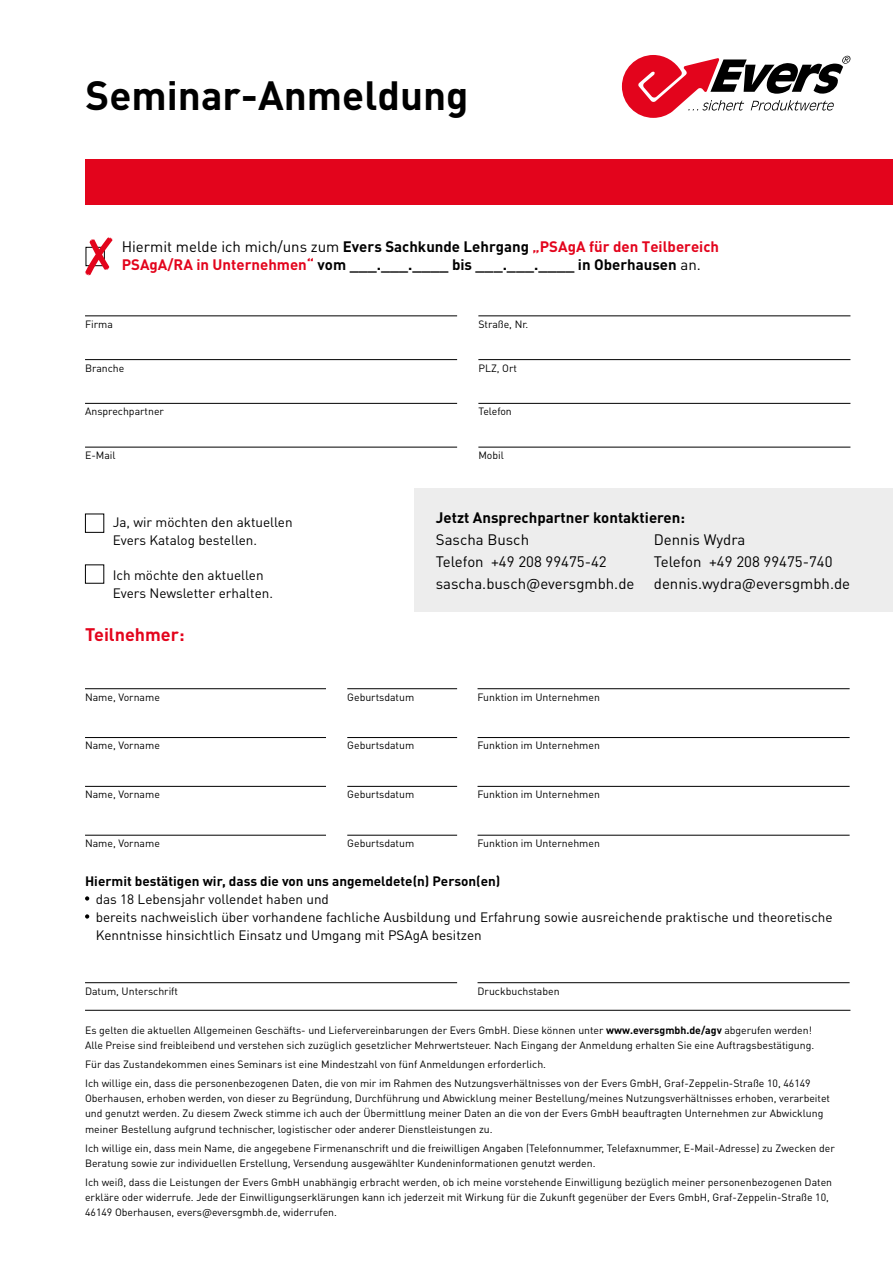
<style>
.page{position:relative;width:893px;height:1263px;background:#fff}
.page>*{position:absolute;margin:0;border:0;box-sizing:border-box;transform-origin:0 0}
.t1{font:700 40.35px "DIN Pro";color:#000}
.t2{font:700 18px "DIN Pro";color:#e3041c}
.t3{font:700 15px/18px "DIN Pro";color:#000}
.t4{font:15px/22.2px "DIN Pro";color:#000}
.t5{font:13.5px/18px "DIN Pro";color:#000}
.t6{font:700 13.5px "DIN Pro";color:#000}
.t7{font:10.5px/15px "DIN Pro";color:#000}
.s1{font-weight:400}
.s2{color:#e3041c}
.s3{font-weight:700}
</style>
<div class="page">
<div style="left:85px;top:159px;width:808px;height:46px;background:#e3041c"></div>
<hr style="left:85px;top:1010px;width:765px;height:1px;background:#000">
<svg style="left:85px;top:896px;width:4px;height:4px"></svg>
<svg style="left:85px;top:914px;width:4px;height:4px"></svg>
<svg style="left:622px;top:55px;width:229px;height:63px"></svg>
<hr style="left:85px;top:688px;width:241px;height:1px;background:#000">
<hr style="left:347px;top:688px;width:110px;height:1px;background:#000">
<hr style="left:347px;top:737px;width:110px;height:1px;background:#000">
<hr style="left:347px;top:786px;width:110px;height:1px;background:#000">
<hr style="left:347px;top:835px;width:110px;height:1px;background:#000">
<hr style="left:478px;top:688px;width:372px;height:1px;background:#000">
<hr style="left:85px;top:737px;width:241px;height:1px;background:#000">
<hr style="left:478px;top:737px;width:372px;height:1px;background:#000">
<hr style="left:85px;top:786px;width:241px;height:1px;background:#000">
<hr style="left:478px;top:786px;width:372px;height:1px;background:#000">
<hr style="left:85px;top:835px;width:241px;height:1px;background:#000">
<hr style="left:85px;top:982px;width:372px;height:1px;background:#000">
<hr style="left:478px;top:835px;width:372px;height:1px;background:#000">
<hr style="left:478px;top:982px;width:372px;height:1px;background:#000">
<svg style="left:85px;top:237px;width:28px;height:39px"></svg>
<div style="left:415px;top:488px;width:478px;height:124px;background:#ededed"></div>
<hr style="left:85px;top:315px;width:372px;height:1px;background:#000">
<hr style="left:85px;top:359px;width:372px;height:1px;background:#000">
<hr style="left:85px;top:403px;width:372px;height:1px;background:#000">
<hr style="left:85px;top:447px;width:372px;height:1px;background:#000">
<hr style="left:478px;top:315px;width:372px;height:1px;background:#000">
<hr style="left:478px;top:359px;width:372px;height:1px;background:#000">
<hr style="left:478px;top:403px;width:372px;height:1px;background:#000">
<hr style="left:478px;top:447px;width:372px;height:1px;background:#000">
<div style="left:85px;top:514px;width:19px;height:19px;border:1px solid #000"></div>
<div style="left:85px;top:564px;width:19px;height:20px;border:1px solid #000"></div>
<h1 class="t1" style="left:86px;top:68px;width:385px">Seminar-Anmeldung</h1>
<h3 class="t3" style="left:122px;top:237px;width:599px"><span class="s1">Hiermit melde ich mich/uns zum</span> Evers Sachkunde Lehrgang <span class="s2">„PSAgA für den Teilbereich<br>PSAgA/RA in Unternehmen“</span> vom ___.___.____ bis ___.___.____ in Oberhausen <span class="s1">an.</span></h3>
<p class="t7" style="left:85px;top:316px;width:29px">Firma</p>
<p class="t7" style="left:85px;top:360px;width:41px">Branche</p>
<p class="t7" style="left:85px;top:403px;width:80px">Ansprechpartner</p>
<p class="t7" style="left:85px;top:447px;width:32px">E-Mail</p>
<p class="t5" style="left:113px;top:513px;width:182px">Ja, wir möchten den aktuellen<br>Evers Katalog bestellen.</p>
<p class="t5" style="left:113px;top:566px;width:162px">Ich möchte den aktuellen<br>Evers Newsletter erhalten.</p>
<h2 class="t2" style="left:85px;top:622px;width:101px">Teilnehmer:</h2>
<p class="t7" style="left:478px;top:316px;width:51px">Straße, Nr.</p>
<p class="t7" style="left:478px;top:360px;width:40px">PLZ, Ort</p>
<p class="t7" style="left:478px;top:403px;width:35px">Telefon</p>
<p class="t7" style="left:478px;top:447px;width:27px">Mobil</p>
<h3 class="t3" style="left:436px;top:508px;width:251px">Jetzt Ansprechpartner kontaktieren:</h3>
<h3 class="t4" style="left:436px;top:528px;width:200px">Sascha Busch<br>Telefon +49 208 99475-42 sascha.busch@eversgmbh.de</h3>
<h3 class="t4" style="left:654px;top:528px;width:198px">Dennis Wydra<br>Telefon +49 208 99475-740 dennis.wydra@eversgmbh.de</h3>
<p class="t7" style="left:85px;top:689px;width:76px">Name, Vorname</p>
<p class="t7" style="left:347px;top:689px;width:68px">Geburtsdatum</p>
<p class="t7" style="left:347px;top:738px;width:68px">Geburtsdatum</p>
<p class="t7" style="left:478px;top:689px;width:124px">Funktion im Unternehmen</p>
<p class="t7" style="left:85px;top:738px;width:76px">Name, Vorname</p>
<p class="t7" style="left:478px;top:738px;width:124px">Funktion im Unternehmen</p>
<p class="t7" style="left:85px;top:786px;width:76px">Name, Vorname</p>
<p class="t7" style="left:478px;top:786px;width:124px">Funktion im Unternehmen</p>
<p class="t7" style="left:85px;top:835px;width:76px">Name, Vorname</p>
<p class="t7" style="left:347px;top:786px;width:68px">Geburtsdatum</p>
<p class="t7" style="left:347px;top:835px;width:68px">Geburtsdatum</p>
<p class="t7" style="left:478px;top:835px;width:124px">Funktion im Unternehmen</p>
<p class="t6" style="left:85px;top:872px;width:417px">Hiermit bestätigen wir, dass die von uns angemeldete(n) Person(en)</p>
<p class="t5" style="left:96px;top:889px;width:738px">das 18 Lebensjahr vollendet haben und<br>bereits nachweislich über vorhandene fachliche Ausbildung und Erfahrung sowie ausreichende praktische und theoretische<br>Kenntnisse hinsichtlich Einsatz und Umgang mit PSAgA besitzen</p>
<p class="t7" style="left:85px;top:983px;width:95px">Datum, Unterschrift</p>
<p class="t7" style="left:478px;top:983px;width:84px">Druckbuchstaben</p>
<p class="t7" style="left:85px;top:1022px;width:731px">Es gelten die aktuellen Allgemeinen Geschäfts- und Liefervereinbarungen der Evers GmbH. Diese können unter <span class="s3">www.eversgmbh.de/agv</span> abgerufen werden!<br>Alle Preise sind freibleibend und verstehen sich zuzüglich gesetzlicher Mehrwertsteuer. Nach Eingang der Anmeldung erhalten Sie eine Auftragsbestätigung.</p>
<p class="t7" style="left:85px;top:1055px;width:727px;line-height:18.8px">Für das Zustandekommen eines Seminars ist eine Mindestzahl von fünf Anmeldungen erforderlich.<br>Ich willige ein, dass die personenbezogenen Daten, die von mir im Rahmen des Nutzungsverhältnisses von der Evers GmbH, Graf-Zeppelin-Straße 10, 46149</p>
<p class="t7" style="left:85px;top:1090px;width:746px">Oberhausen, erhoben werden, von dieser zu Begründung, Durchführung und Abwicklung meiner Bestellung/meines Nutzungsverhältnisses erhoben, verarbeitet und genutzt werden. Zu diesem Zweck stimme ich auch der Übermittlung meiner Daten an die von der Evers GmbH beauftragten Unternehmen zur Abwicklung meiner Bestellung aufgrund technischer, logistischer oder anderer Dienstleistungen zu.</p>
<p class="t7" style="left:85px;top:1140px;width:751px">Ich willige ein, dass mein Name, die angegebene Firmenanschrift und die freiwilligen Angaben (Telefonnummer, Telefaxnummer, E-Mail-Adresse) zu Zwecken der<br>Beratung sowie zur individuellen Erstellung, Versendung ausgewählter Kundeninformationen genutzt werden.</p>
<p class="t7" style="left:85px;top:1174px;width:749px">Ich weiß, dass die Leistungen der Evers GmbH unabhängig erbracht werden, ob ich meine vorstehende Einwilligung bezüglich meiner personenbezogenen Daten erkläre oder widerrufe. Jede der Einwilligungserklärungen kann ich jederzeit mit Wirkung für die Zukunft gegenüber der Evers GmbH, Graf-Zeppelin-Straße 10,<br>46149 Oberhausen, evers@eversgmbh.de, widerrufen.</p>
</div>
